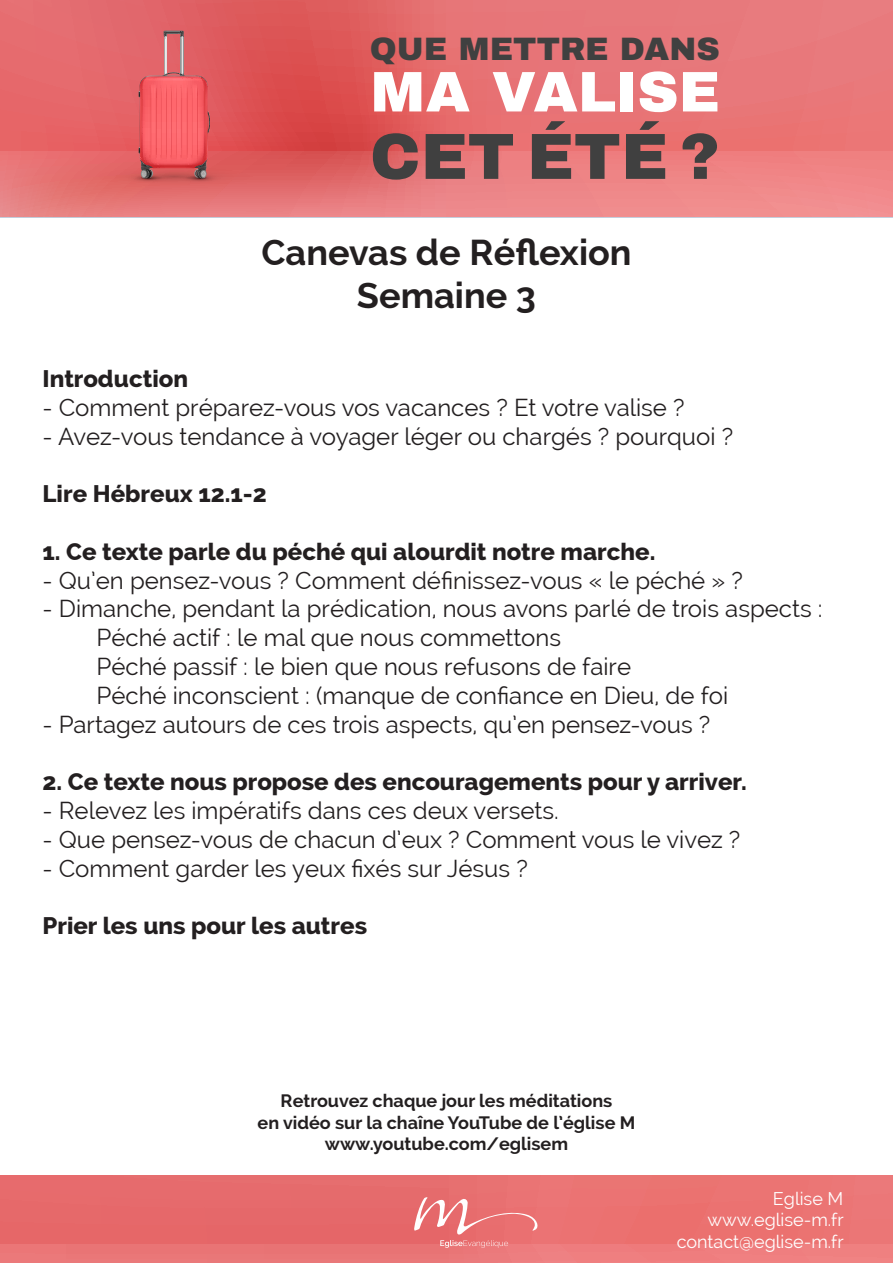
<style>
.page{position:relative;width:893px;height:1263px;background:#fff}
.page>*{position:absolute;margin:0;border:0;box-sizing:border-box;transform-origin:0 0}
.t1{font:900 65.1px "Archivo";color:#404040}
.t2{font:900 57.3px "Archivo";color:#fff}
.t3{font:700 36px "Raleway";color:#231f20}
.t4{font:900 32.4px "Archivo";color:#404040}
.t5{font:24px "Raleway";color:#231f20}
.t6{font:800 24px "Raleway";color:#231f20}
.t7{font:700 18px "Raleway";color:#231f20}
.t8{font:18px "Raleway";color:#fff}
</style>
<div class="page">
<svg style="left:0;top:150px;width:893px;height:67px;background:#ea7e7f"></svg>
<svg style="left:0;top:0;width:893px;height:150px;background:#e46b6d"></svg>
<svg style="left:181px;top:39px;width:2px;height:31px"></svg>
<svg style="left:164px;top:39px;width:3px;height:31px"></svg>
<svg style="left:164px;top:31px;width:20px;height:8px"></svg>
<svg style="left:91px;top:70px;width:186px;height:119px;background:#e25c5f"></svg>
<div style="left:0;top:1176px;width:893px;height:67px;background:#e76e6f"></div>
<svg style="left:0;top:1197px;width:893px;height:66px"></svg>
<p class="t4" style="left:370px;top:25px;width:351px">QUE METTRE DANS</p>
<p class="t2" style="left:370px;top:49px;width:351px">MA VALISE</p>
<p class="t1" style="left:370px;top:108px;width:351px">CET ÉTÉ ?</p>
<p class="t3" style="left:261px;top:231px;width:372px">Canevas de Réflexion</p>
<p class="t3" style="left:357px;top:274px;width:181px">Semaine 3</p>
<p class="t6" style="left:43px;top:365px;width:147px">Introduction</p>
<p class="t5" style="left:43px;top:393px;width:644px">- Comment préparez-vous vos vacances ? Et votre valise ?</p>
<p class="t5" style="left:43px;top:422px;width:692px">- Avez-vous tendance à voyager léger ou chargés ? pourquoi ?</p>
<p class="t6" style="left:43px;top:480px;width:226px">Lire Hébreux 12.1-2</p>
<p class="t6" style="left:43px;top:538px;width:614px">1. Ce texte parle du péché qui alourdit notre marche.</p>
<p class="t5" style="left:43px;top:566px;width:702px">- Qu’en pensez-vous ? Comment définissez-vous « le péché » ?</p>
<p class="t5" style="left:43px;top:595px;width:782px">- Dimanche, pendant la prédication, nous avons parlé de trois aspects :</p>
<p class="t5" style="left:97px;top:624px;width:466px">Péché actif : le mal que nous commettons</p>
<p class="t5" style="left:97px;top:653px;width:536px">Péché passif : le bien que nous refusons de faire</p>
<p class="t5" style="left:97px;top:681px;width:633px">Péché inconscient : (manque de confiance en Dieu, de foi</p>
<p class="t5" style="left:43px;top:710px;width:669px">- Partagez autours de ces trois aspects, qu’en pensez-vous ?</p>
<p class="t6" style="left:43px;top:768px;width:706px">2. Ce texte nous propose des encouragements pour y arriver.</p>
<p class="t5" style="left:43px;top:797px;width:518px">- Relevez les impératifs dans ces deux versets.</p>
<p class="t5" style="left:43px;top:825px;width:699px">- Que pensez-vous de chacun d’eux ? Comment vous le vivez ?</p>
<p class="t5" style="left:43px;top:854px;width:487px">- Comment garder les yeux fixés sur Jésus ?</p>
<p class="t6" style="left:43px;top:912px;width:326px">Prier les uns pour les autres</p>
<p class="t7" style="left:281px;top:1090px;width:333px">Retrouvez chaque jour les méditations</p>
<p class="t7" style="left:258px;top:1112px;width:379px">en vidéo sur la chaîne YouTube de l’église M</p>
<p class="t7" style="left:325px;top:1133px;width:245px">www.youtube.com/eglisem</p>
<p class="t8" style="left:773px;top:1188px;width:72px">Eglise M</p>
<p class="t8" style="left:708px;top:1209px;width:138px">www.eglise-m.fr</p>
<p class="t8" style="left:677px;top:1231px;width:169px">contact@eglise-m.fr</p>
</div>
